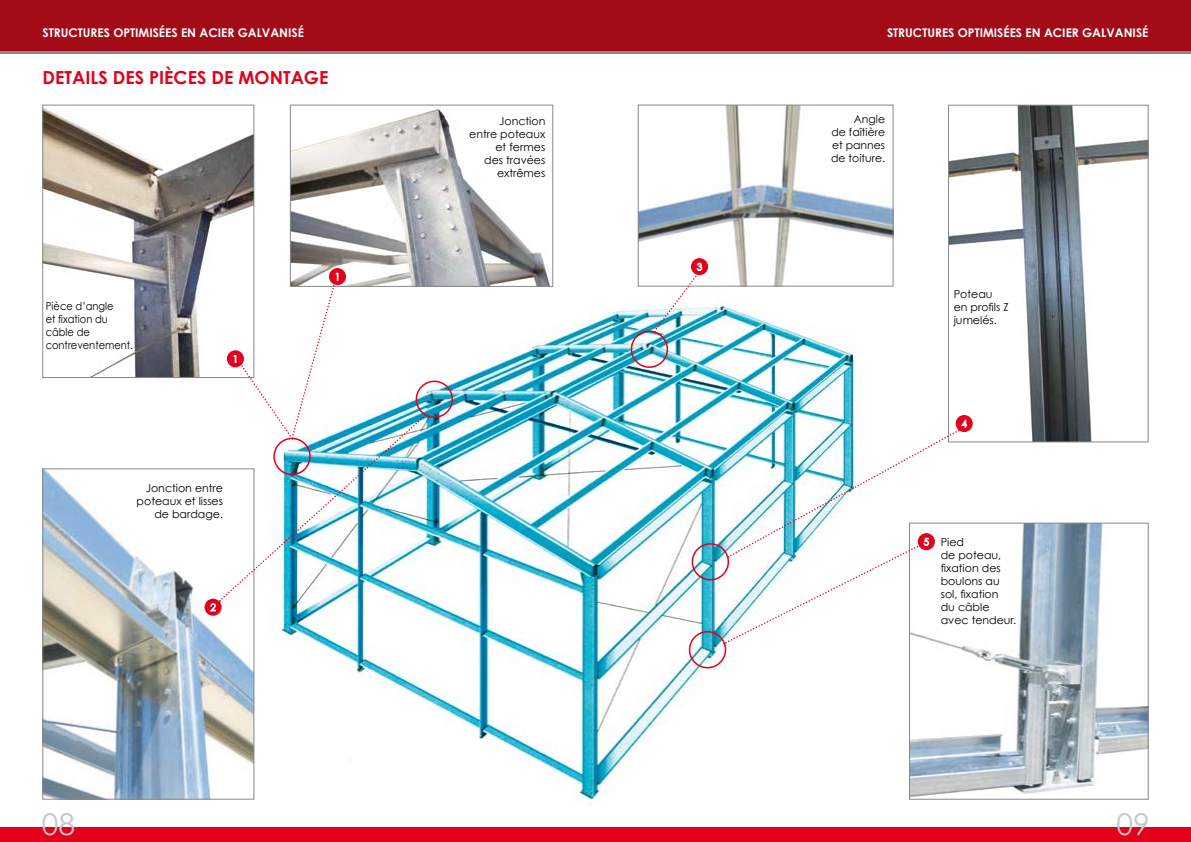
<style>
.page{position:relative;width:1191px;height:842px;background:#fff}
.page>*{position:absolute;margin:0;border:0;box-sizing:border-box;transform-origin:0 0}
.t1{font:30px "Century Gothic";color:#c5c6c8}
.t2{font:700 18px "Century Gothic";color:#e2001a}
.t3{font:700 12px "Century Gothic";color:#fff}
.t4{font:11px/13px "Century Gothic";color:#000;text-align:right}
.t5{font:11px/13px "Century Gothic";color:#000;scale:.9 1}
.t6{font:10.9px/13px "Century Gothic";color:#000;text-align:justify}
</style>
<div class="page">
<img style="left:280px;top:278px;width:593px;height:526px">
<div style="left:595px;top:0;width:596px;height:51px;background:#a30c16"></div>
<div style="left:0;top:0;width:595px;height:51px;background:#a30c16"></div>
<hr style="left:595px;top:51px;width:596px;height:3px;background:#87888a">
<hr style="left:0;top:51px;width:595px;height:3px;background:#87888a">
<div style="left:595px;top:828px;width:596px;height:14px;background:#e2001a"></div>
<div style="left:0;top:828px;width:595px;height:14px;background:#e2001a"></div>
<img style="left:45px;top:471px;width:207px;height:326px">
<div style="left:43px;top:469px;width:211px;height:330px;border:1px solid #87888a"></div>
<img style="left:640px;top:107px;width:251px;height:177px">
<div style="left:638px;top:105px;width:255px;height:181px;border:1px solid #87888a"></div>
<img style="left:292px;top:107px;width:259px;height:178px">
<div style="left:290px;top:105px;width:263px;height:182px;border:1px solid #87888a"></div>
<img style="left:45px;top:108px;width:207px;height:268px">
<div style="left:43px;top:105px;width:211px;height:273px;border:1px solid #87888a"></div>
<img style="left:911px;top:525px;width:235px;height:272px">
<div style="left:909px;top:523px;width:239px;height:276px;border:1px solid #87888a"></div>
<img style="left:950px;top:107px;width:196px;height:333px">
<div style="left:948px;top:105px;width:200px;height:337px;border:1px solid #87888a"></div>
<div style="left:329px;top:268px;width:17px;height:17px;background:#e2001a;border-radius:50%"></div>
<svg style="left:204px;top:599px;width:18px;height:17px"></svg>
<div style="left:691px;top:258px;width:17px;height:17px;background:#e2001a;border-radius:50%"></div>
<div style="left:955px;top:415px;width:17px;height:17px;background:#e2001a;border-radius:50%"></div>
<div style="left:415px;top:381px;width:38px;height:37px;border:2px solid #e2001a;border-radius:50%"></div>
<div style="left:630px;top:330px;width:38px;height:38px;border:2px solid #e2001a;border-radius:50%"></div>
<div style="left:691px;top:543px;width:38px;height:37px;border:2px solid #e2001a;border-radius:50%"></div>
<div style="left:689px;top:631px;width:37px;height:37px;border:2px solid #e2001a;border-radius:50%"></div>
<svg style="left:653px;top:262px;width:49px;height:71px"></svg>
<svg style="left:723px;top:419px;width:244px;height:226px"></svg>
<svg style="left:209px;top:272px;width:217px;height:340px"></svg>
<p class="t3" style="left:43px;top:25px;width:165px">STRUCTURES OPTIMISÉES EN ACIE</p>
<p class="t3" style="left:227px;top:25px;width:78px">R GALVANISÉ</p>
<p class="t3" style="left:887px;top:25px;width:165px">STRUCTURES OPTIMISÉES EN ACIE</p>
<p class="t3" style="left:1072px;top:25px;width:78px">R GALVANISÉ</p>
<h2 class="t2" style="left:43px;top:67px;width:287px">DETAILS DES PIÈCES DE MONTAGE</h2>
<p class="t5" style="left:46px;top:299px;width:98px">Pièce d’angle<br>et fixation du câble de contreventement.</p>
<p class="t4" style="left:137px;top:482px;width:88px">Jonction entre poteaux et lisses de bardage.</p>
<p class="t4" style="left:469px;top:114px;width:78px">Jonction entre poteaux et fermes<br>des travées extrêmes</p>
<p class="t6" style="left:831px;top:112px;width:56px;text-indent:23px">Angle de faîtière et pannes de toiture.</p>
<p class="t4" style="left:953px;top:287px;width:57px;text-align:left">Poteau en profils Z jumelés.</p>
<p class="t4" style="left:940px;top:535px;width:77px;text-align:left">Pied<br>de poteau, fixation des boulons au sol, fixation<br>du câble avec tendeur.</p>
<h1 class="t1" style="left:42px;top:805px;width:35px">08</h1>
<h1 class="t1" style="left:1116px;top:805px;width:35px">09</h1>
</div>
